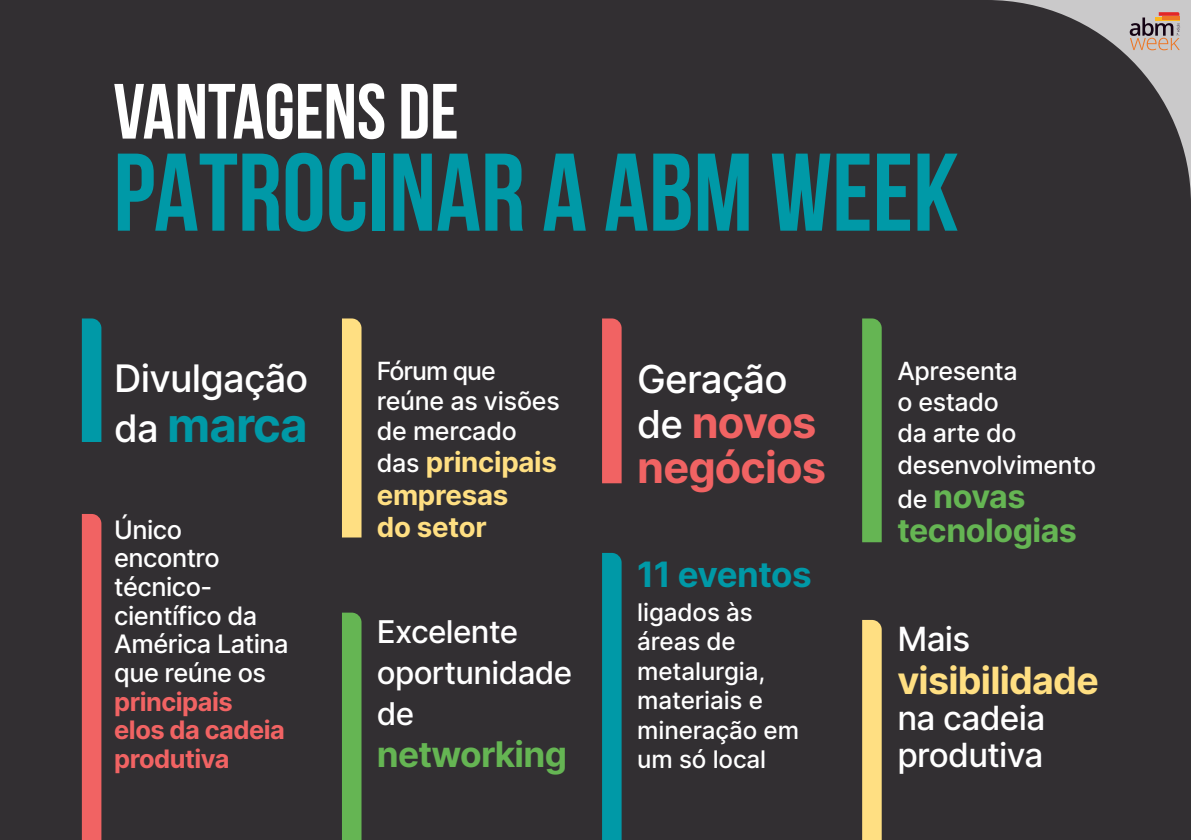
<style>
.page{position:relative;width:1191px;height:840px;background:#fff}
.page>*{position:absolute;margin:0;border:0;box-sizing:border-box;transform-origin:0 0}
.TITULO{font:700 110px "Bebas Neue";color:#0099a7}
.TITULO-2{font:700 78px "Bebas Neue";color:#fff}
.t1{font:700 47.4px "Inter";letter-spacing:-.02em;color:#0099a7}
.t2{font:700 43.4px/45.2px "Inter";letter-spacing:-.02em;color:#f16363}
.t3{font:500 38.4px "Inter";letter-spacing:-.02em;color:#fff}
.t4{font:500 37.8px "Inter";letter-spacing:-.02em;color:#fff}
.t5{font:700 37.4px "Inter";letter-spacing:-.02em;color:#ffdf82}
.t6{font:700 35.2px "Inter";letter-spacing:-.02em;color:#65b553}
.t7{font:700 34.8px "Inter";letter-spacing:-.015em;color:#0099a7}
.t8{font:500 33.4px/36px "Inter";letter-spacing:-.02em;color:#fff}
.t9{font:700 32.2px/34.2px "Inter";letter-spacing:-.015em;color:#65b553}
.t10{font:500 31.4px/41.2px "Inter";letter-spacing:-.02em;color:#fff}
.t11{font:700 27.6px/32.4px "Inter";letter-spacing:-.01em;color:#ffdf82}
.t12{font:500 25.4px/28.6px "Inter";letter-spacing:-.02em;color:#fff}
.t13{font:500 25px/31.2px "Inter";letter-spacing:-.015em;color:#fff}
.t14{font:500 24.2px/29.4px "Inter";letter-spacing:-.005em;color:#fff}
.s1{font-weight:500;font-size:37.8px;color:#fff}
.s2{font-weight:700;color:#f16363}
.s3{font-weight:500;font-size:25px;color:#fff}
.s4{font-weight:500;font-size:38.4px;color:#fff}
</style>
<div class="page">
<div style="left:0;top:0;width:1191px;height:839px;background:#322f32"></div>
<div style="left:82px;top:318px;width:19px;height:124px;background:#0099a7"></div>
<div style="left:602px;top:318px;width:19px;height:165px;background:#f16363"></div>
<div style="left:342px;top:318px;width:19px;height:219px;background:#ffdf82"></div>
<div style="left:862px;top:318px;width:19px;height:224px;background:#65b553"></div>
<div style="left:82px;top:513px;width:19px;height:326px;background:#f16363"></div>
<div style="left:602px;top:552px;width:19px;height:287px;background:#0099a7"></div>
<div style="left:342px;top:612px;width:19px;height:227px;background:#65b553"></div>
<div style="left:862px;top:619px;width:19px;height:220px;background:#ffdf82"></div>
<p class="TITULO-2" style="left:113px;top:69px;width:347px">VANTAGENS DE</p>
<p class="TITULO" style="left:113px;top:132px;width:846px">PATROCINAR A ABM WEEK</p>
<p class="t4" style="left:114px;top:351px;width:196px">Divulgação</p>
<p class="t1" style="left:114px;top:390px;width:195px"><span class="s1">da</span> marca</p>
<p class="t12" style="left:114px;top:514px;width:176px">Único encontro técnico&shy;científico da<br>América Latina que reúne os <span class="s2">principais elos da cadeia produtiva</span></p>
<p class="t13" style="left:377px;top:355px;width:184px;line-height:30px">Fórum que reúne as visões de mercado</p>
<p class="t11" style="left:377px;top:445px;width:182px"><span class="s3">das</span> principais empresas<br>do setor</p>
<p class="t10" style="left:377px;top:610px;width:197px">Excelente oportunidade de</p>
<p class="t6" style="left:377px;top:727px;width:192px">networking</p>
<p class="t3" style="left:637px;top:351px;width:152px">Geração</p>
<p class="t2" style="left:637px;top:398px;width:190px"><span class="s4">de</span> novos negócios</p>
<p class="t7" style="left:637px;top:548px;width:176px">11 eventos</p>
<p class="t14" style="left:637px;top:596px;width:163px">ligados às áreas de metalurgia, materiais e mineração em um só local</p>
<p class="t13" style="left:897px;top:354px;width:200px">Apresenta<br>o estado<br>da arte do desenvolvimento</p>
<p class="t9" style="left:897px;top:478px;width:181px"><span class="s3">de</span> novas tecnologias</p>
<p class="t8" style="left:897px;top:620px;width:75px">Mais</p>
<p class="t5" style="left:897px;top:653px;width:203px">visibilidade</p>
<p class="t8" style="left:897px;top:699px;width:149px">na cadeia produtiva</p>
</div>
